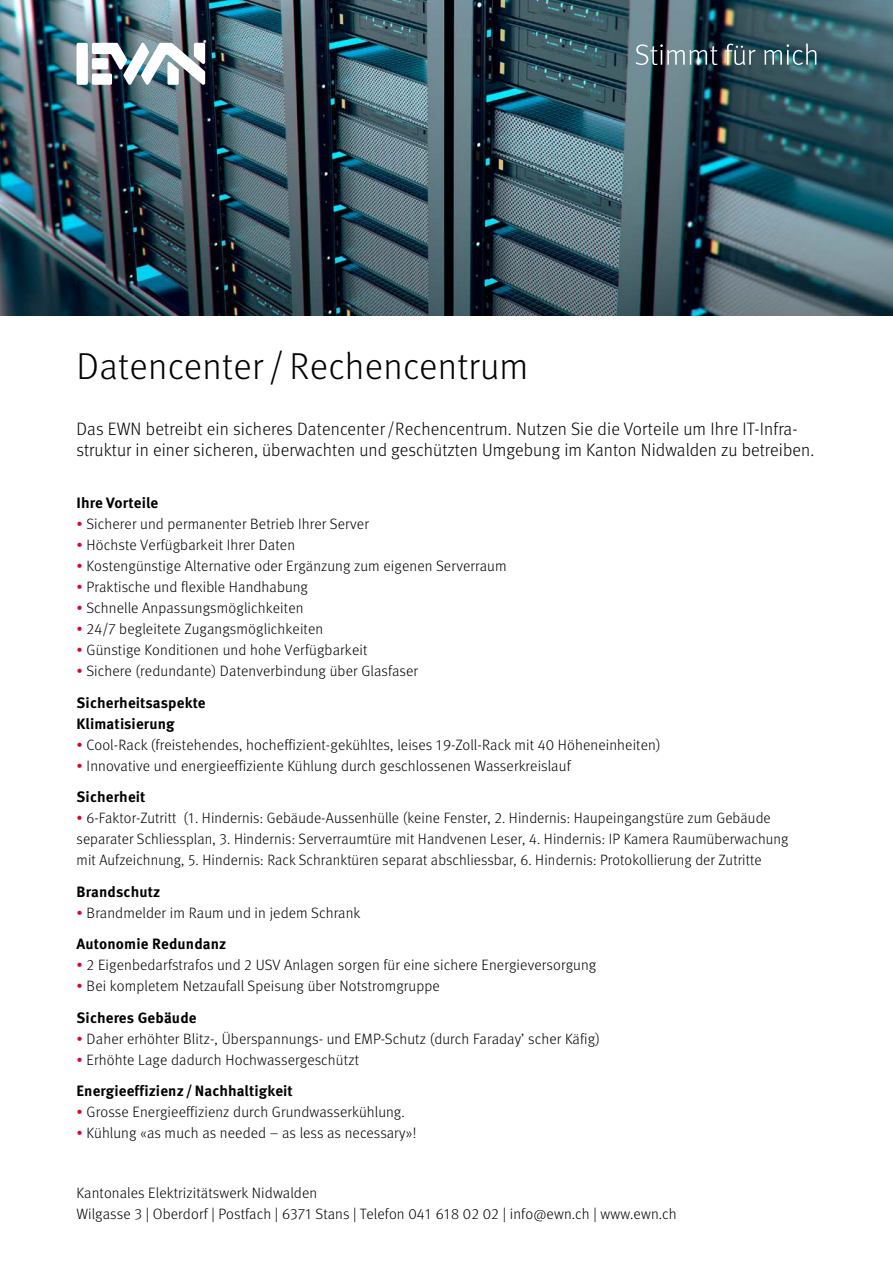
<style>
.page{position:relative;width:893px;height:1263px;background:#fff}
.page>*{position:absolute;margin:0;border:0;box-sizing:border-box;transform-origin:0 0}
.t1{font:300 37.5px "Meta Pro";letter-spacing:.01em;color:#000}
.t2{font:300 18px/21px "Meta Pro";letter-spacing:.005em;color:#000}
.t3{font:300 15px/31.5px "Meta Pro";letter-spacing:.01em;color:#000}
.t4{font:700 15px "Meta Pro";letter-spacing:.01em;color:#000}
.s1{color:#e4002b}
.s2{font-weight:700}
</style>
<div class="page">
<img style="left:0;top:0;width:893px;height:316px">
<div style="left:77px;top:43px;width:11px;height:42px;background:#fff;border-radius:2px"></div>
<img style="left:92px;top:43px;width:113px;height:42px">
<svg style="left:636px;top:44px;width:81px;height:21px;background:#677a81"></svg>
<svg style="left:726px;top:44px;width:30px;height:21px"></svg>
<svg style="left:764px;top:43px;width:52px;height:22px"></svg>
<h1 class="t1" style="left:77px;top:339px;width:453px">Datencenter / Rechencentrum</h1>
<p class="t2" style="left:77px;top:417px;width:739px">Das EWN betreibt ein sicheres Datencenter /Rechencentrum. Nutzen Sie die Vorteile um Ihre IT-Infra&shy;struktur in einer sicheren, überwachten und geschützten Umgebung im Kanton Nidwalden zu betreiben.</p>
<p class="t4" style="left:77px;top:491px;width:83px">Ihre Vorteile</p>
<p class="t3" style="left:77px;top:507px;width:294px"><span class="s1">•</span> Sicherer und permanenter Betrieb Ihrer Server</p>
<p class="t3" style="left:77px;top:528px;width:220px"><span class="s1">•</span> Höchste Verfügbarkeit Ihrer Daten</p>
<p class="t3" style="left:77px;top:549px;width:432px"><span class="s1">•</span> Kostengünstige Alternative oder Ergänzung zum eigenen Serverraum</p>
<p class="t3" style="left:77px;top:570px;width:233px"><span class="s1">•</span> Praktische und flexible Handhabung</p>
<p class="t3" style="left:77px;top:591px;width:229px"><span class="s1">•</span> Schnelle Anpassungsmöglichkeiten</p>
<p class="t3" style="left:77px;top:612px;width:248px"><span class="s1">•</span> 24/7 begleitete Zugangsmöglichkeiten</p>
<p class="t3" style="left:77px;top:633px;width:292px"><span class="s1">•</span> Günstige Konditionen und hohe Verfügbarkeit</p>
<p class="t3" style="left:77px;top:654px;width:343px"><span class="s1">•</span> Sichere (redundante) Datenverbindung über Glasfaser<br><span class="s2">Sicherheitsaspekte</span></p>
<p class="t4" style="left:77px;top:712px;width:100px">Klimatisierung</p>
<p class="t3" style="left:77px;top:728px;width:586px"><span class="s1">•</span> Cool-Rack (freistehendes, hocheffizient-gekühltes, leises 19-Zoll-Rack mit 40 Höheneinheiten)</p>
<p class="t3" style="left:77px;top:749px;width:496px"><span class="s1">•</span> Innovative und energieeffiziente Kühlung durch geschlossenen Wasserkreislauf<br><span class="s2">Sicherheit</span></p>
<p class="t3" style="left:77px;top:807px;width:713px;line-height:21px"><span class="s1">•</span> 6-Faktor-Zutritt (1. Hindernis: Gebäude-Aussenhülle (keine Fenster, 2. Hindernis: Haupeingangstüre zum Gebäude separater Schliessplan, 3. Hindernis: Serverraumtüre mit Handvenen Leser, 4. Hindernis: IP Kamera Raumüberwachung mit Aufzeichnung, 5. Hindernis: Rack Schranktüren separat abschliessbar, 6. Hindernis: Protokollierung der Zutritte</p>
<p class="t4" style="left:77px;top:880px;width:85px">Brandschutz</p>
<p class="t3" style="left:77px;top:896px;width:285px"><span class="s1">•</span> Brandmelder im Raum und in jedem Schrank<br><span class="s2">Autonomie Redundanz</span></p>
<p class="t3" style="left:77px;top:948px;width:521px"><span class="s1">•</span> 2 Eigenbedarfstrafos und 2 USV Anlagen sorgen für eine sichere Energieversorgung</p>
<p class="t3" style="left:77px;top:969px;width:365px"><span class="s1">•</span> Bei kompletem Netzaufall Speisung über Notstromgruppe<br><span class="s2">Sicheres Gebäude</span></p>
<p class="t3" style="left:77px;top:1022px;width:525px"><span class="s1">•</span> Daher erhöhter Blitz-, Überspannungs- und EMP-Schutz (durch Faraday’ scher Käfig)</p>
<p class="t3" style="left:77px;top:1043px;width:284px"><span class="s1">•</span> Erhöhte Lage dadurch Hochwassergeschützt<br><span class="s2">Energieeffizienz /Nachhaltigkeit</span></p>
<p class="t3" style="left:77px;top:1095px;width:330px"><span class="s1">•</span> Grosse Energieeffizienz durch Grundwasserkühlung.</p>
<p class="t3" style="left:77px;top:1116px;width:341px"><span class="s1">•</span> Kühlung «as much as needed – as less as necessary»!</p>
<p class="t3" style="left:77px;top:1181px;width:602px;line-height:21px">Kantonales Elektrizitätswerk Nidwalden<br>Wilgasse 3 | Oberdorf | Postfach | 6371 Stans | Telefon 041 618 02 02 | info@ewn.ch | www.ewn.ch</p>
</div>
